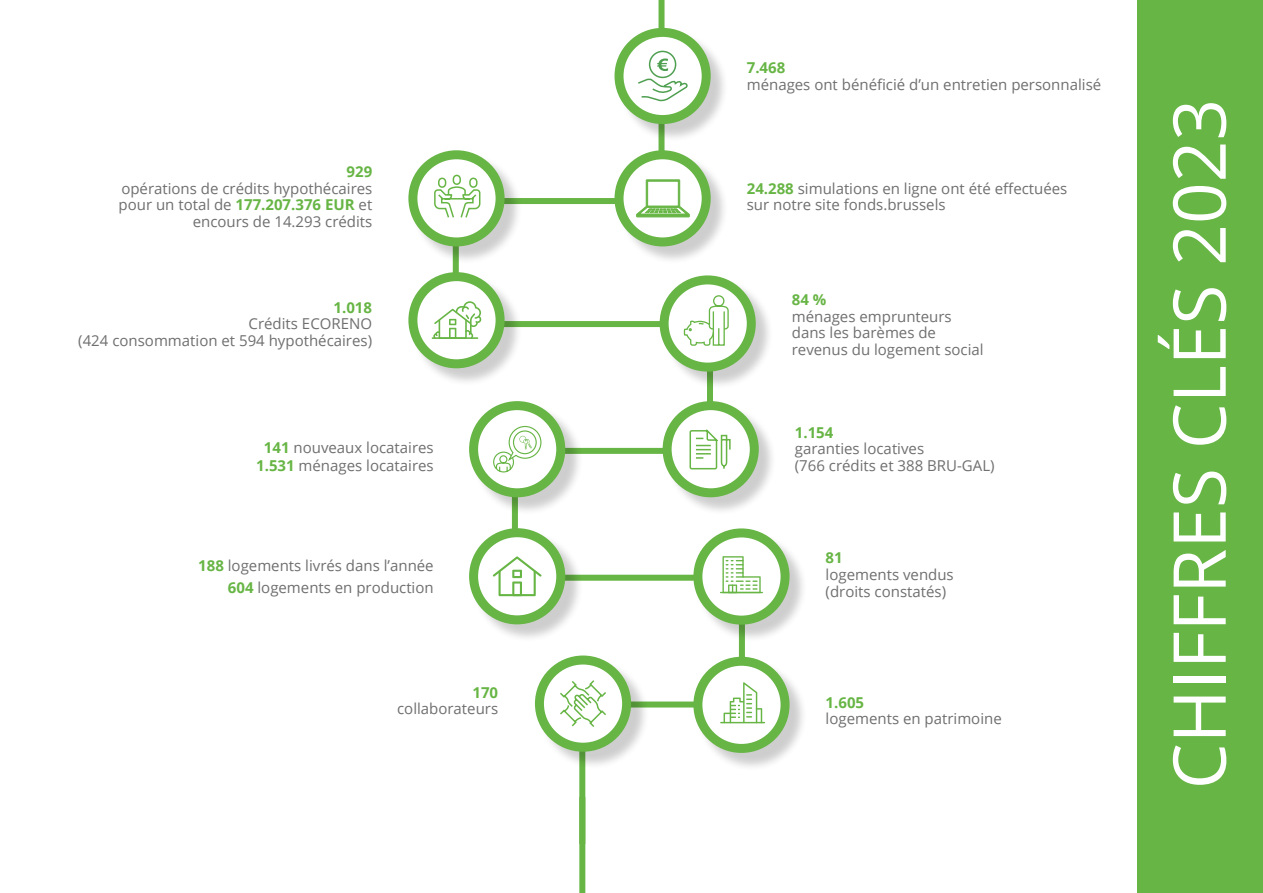
<style>
.page{position:relative;width:1263px;height:893px;background:#fff}
.page>*{position:absolute;margin:0;border:0;box-sizing:border-box;transform-origin:0 0}
.t1{font:72.9px "Open Sans";color:#fff}
.t2{font:15px/16.5px "Open Sans";color:#706f6f}
.t3{font:700 15px "Open Sans";color:#67b545}
.s1{font-weight:700;color:#67b545}
</style>
<div class="page">
<svg style="left:452px;top:0;width:294px;height:850px"></svg>
<div style="left:665px;top:403px;width:112px;height:113px;background:#000;opacity:.2"></div>
<svg style="left:667px;top:406px;width:87px;height:87px"></svg>
<div style="left:663px;top:401px;width:96px;height:96px;border:9px solid #67b545;border-radius:50%"></div>
<div style="left:1137px;top:0;width:126px;height:893px;background:#67b545"></div>
<div style="left:411px;top:153px;width:112px;height:112px;background:#000;opacity:.2"></div>
<svg style="left:413px;top:155px;width:87px;height:87px"></svg>
<div style="left:408px;top:150px;width:97px;height:96px;border:9px solid #67b545;border-radius:50%"></div>
<svg style="left:433px;top:174px;width:48px;height:45px"></svg>
<div style="left:411px;top:274px;width:112px;height:113px;background:#000;opacity:.2"></div>
<svg style="left:413px;top:277px;width:87px;height:87px"></svg>
<div style="left:408px;top:272px;width:97px;height:96px;border:9px solid #67b545;border-radius:50%"></div>
<div style="left:471px;top:403px;width:113px;height:113px;background:#000;opacity:.2"></div>
<svg style="left:474px;top:406px;width:87px;height:87px"></svg>
<div style="left:469px;top:401px;width:96px;height:96px;border:9px solid #67b545;border-radius:50%"></div>
<svg style="left:689px;top:427px;width:42px;height:43px"></svg>
<div style="left:617px;top:30px;width:112px;height:112px;background:#000;opacity:.2"></div>
<svg style="left:619px;top:32px;width:87px;height:88px"></svg>
<div style="left:614px;top:28px;width:97px;height:96px;border:9px solid #67b545;border-radius:50%"></div>
<svg style="left:636px;top:50px;width:52px;height:53px"></svg>
<div style="left:537px;top:658px;width:112px;height:112px;background:#000;opacity:.2"></div>
<svg style="left:539px;top:660px;width:88px;height:87px"></svg>
<div style="left:535px;top:655px;width:96px;height:97px;border:9px solid #67b545;border-radius:50%"></div>
<div style="left:696px;top:659px;width:112px;height:112px;background:#000;opacity:.2"></div>
<svg style="left:698px;top:661px;width:87px;height:87px"></svg>
<div style="left:693px;top:657px;width:96px;height:96px;border:9px solid #67b545;border-radius:50%"></div>
<hr style="left:720px;top:722px;width:45px;height:1px;background:#67b545">
<svg style="left:723px;top:682px;width:39px;height:40px"></svg>
<div style="left:696px;top:531px;width:112px;height:112px;background:#000;opacity:.2"></div>
<svg style="left:698px;top:533px;width:87px;height:87px"></svg>
<div style="left:693px;top:528px;width:96px;height:97px;border:9px solid #67b545;border-radius:50%"></div>
<hr style="left:720px;top:592px;width:43px;height:1px;background:#67b545">
<svg style="left:722px;top:556px;width:39px;height:36px"></svg>
<div style="left:579px;top:797px;width:6px;height:96px;background:#67b545"></div>
<svg style="left:558px;top:679px;width:50px;height:50px"></svg>
<div style="left:662px;top:278px;width:112px;height:112px;background:#000;opacity:.2"></div>
<svg style="left:664px;top:280px;width:87px;height:87px"></svg>
<div style="left:660px;top:275px;width:96px;height:97px;border:9px solid #67b545;border-radius:50%"></div>
<hr style="left:432px;top:337px;width:46px;height:2px;background:#67b545">
<svg style="left:433px;top:301px;width:49px;height:38px"></svg>
<div style="left:471px;top:530px;width:113px;height:113px;background:#000;opacity:.2"></div>
<svg style="left:474px;top:533px;width:87px;height:87px"></svg>
<div style="left:469px;top:528px;width:96px;height:96px;border:9px solid #67b545;border-radius:50%"></div>
<svg style="left:683px;top:295px;width:46px;height:51px"></svg>
<div style="left:617px;top:153px;width:112px;height:112px;background:#000;opacity:.2"></div>
<svg style="left:619px;top:155px;width:87px;height:87px"></svg>
<div style="left:614px;top:150px;width:97px;height:96px;border:9px solid #67b545;border-radius:50%"></div>
<svg style="left:636px;top:179px;width:54px;height:38px"></svg>
<svg style="left:492px;top:425px;width:50px;height:48px"></svg>
<svg style="left:493px;top:556px;width:49px;height:40px"></svg>
<p class="t3" style="left:347px;top:161px;width:27px">929</p>
<p class="t2" style="left:119px;top:179px;width:255px;text-align:right">opérations de crédits hypothécaires pour un total de <span class="s1">177.207.376 EUR</span> et encours de 14.293 crédits</p>
<p class="t3" style="left:334px;top:297px;width:40px">1.018</p>
<p class="t2" style="left:78px;top:315px;width:295px;text-align:right">Crédits ECORENO<br>(424 consommation et 594 hypothécaires)</p>
<p class="t2" style="left:256px;top:438px;width:179px;line-height:18px;text-align:center"><span class="s1">141</span> nouveaux locataires<br><span class="s1">1.531</span> ménages locataires</p>
<p class="t2" style="left:198px;top:554px;width:237px;line-height:22.5px;text-align:right"><span class="s1">188</span> logements livrés dans l’année<br><span class="s1">604</span> logements en production</p>
<p class="t3" style="left:472px;top:682px;width:27px">170</p>
<p class="t2" style="left:397px;top:700px;width:103px">collaborateurs</p>
<p class="t3" style="left:747px;top:57px;width:40px">7.468</p>
<p class="t2" style="left:747px;top:76px;width:356px">ménages ont bénéficié d’un entretien personnalisé</p>
<p class="t2" style="left:747px;top:179px;width:322px"><span class="s1">24.288</span> simulations en ligne ont été effectuées sur notre site fonds.brussels</p>
<p class="t3" style="left:792px;top:289px;width:36px">84 %</p>
<p class="t2" style="left:792px;top:308px;width:193px">ménages emprunteurs dans les barèmes de revenus du logement social</p>
<p class="t3" style="left:795px;top:422px;width:40px">1.154</p>
<p class="t2" style="left:795px;top:440px;width:201px">garanties locatives<br>(766 crédits et 388 BRU-GAL)</p>
<p class="t3" style="left:826px;top:547px;width:19px">81</p>
<p class="t2" style="left:826px;top:566px;width:130px">logements vendus (droits constatés)</p>
<p class="t3" style="left:826px;top:691px;width:40px">1.605</p>
<p class="t2" style="left:826px;top:710px;width:178px">logements en patrimoine</p>
<h1 class="t1" style="left:1149px;top:789px;width:692px;rotate:-90deg">CHIFFRES CLÉS 2023</h1>
</div>
